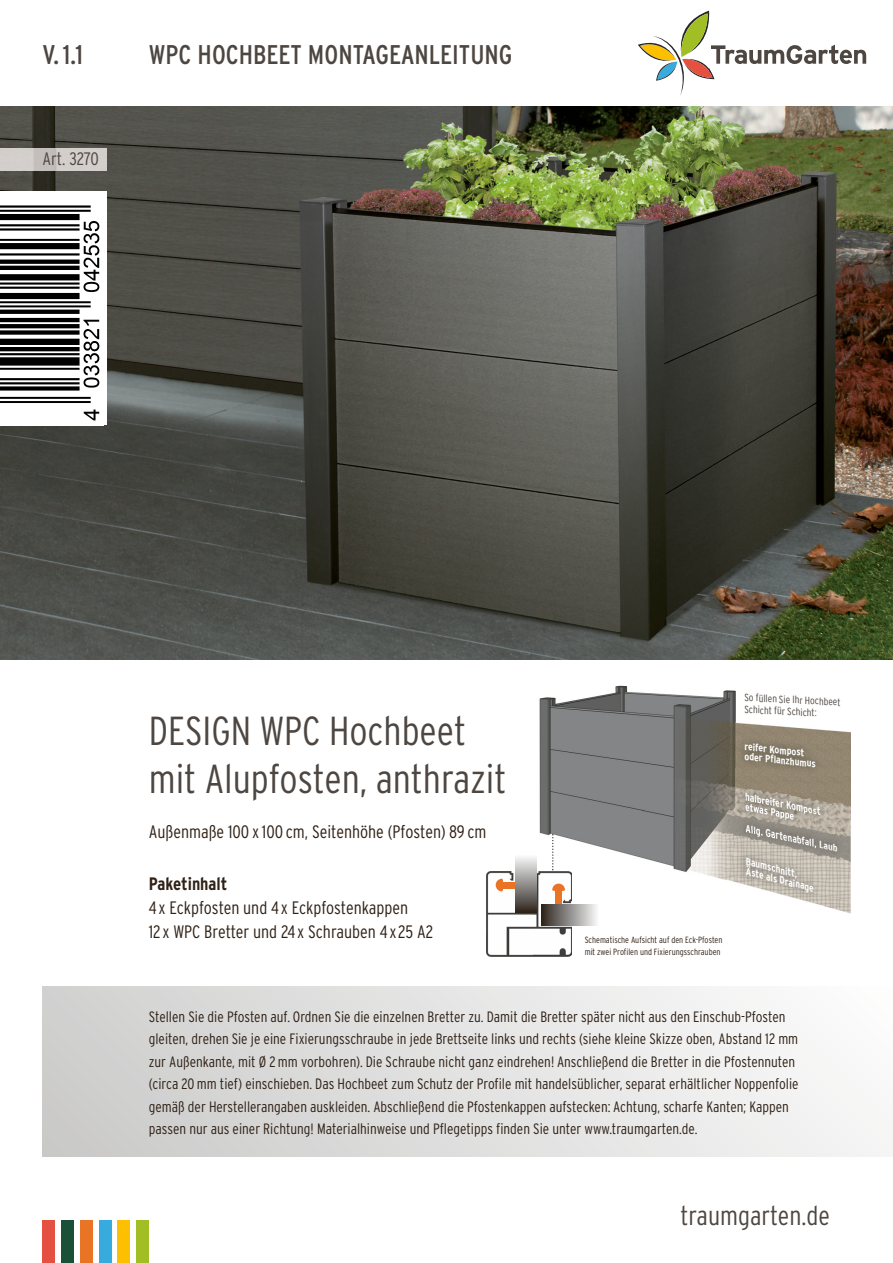
<style>
.page{position:relative;width:893px;height:1263px;background:#fff}
.page>*{position:absolute;margin:0;border:0;box-sizing:border-box;transform-origin:0 0}
.t1{font:300 condensed 40.5px/48px "Interstate";color:#4d4641}
.t2{font:condensed 27px "Interstate";color:#4d4641}
.t3{font:300 condensed 27px "Interstate";color:#4d4641}
.t4{font:300 condensed 18px/24px "Interstate";color:#2f2116}
.t5{font:700 condensed 18px "Interstate";color:#2f2116}
.t6{font:300 condensed 18px "Interstate";letter-spacing:-.015em;color:#4d4641}
.t7{font:300 condensed 15px/22.5px "Interstate";color:#2f2116}
.t8{font:italic 700 condensed 10.5px/9.8px "Interstate";color:#fff}
.t9{font:300 condensed 10.5px/12px "Interstate";color:#4d4641}
.t10{font:700 condensed 10.5px/9.8px "Interstate";color:#fff}
.t11{font:300 condensed 9px/12px "Interstate";color:#2f2116}
</style>
<div class="page">
<img style="left:538px;top:685px;width:312px;height:193px">
<img style="left:0;top:106px;width:893px;height:553px">
<svg style="left:638px;top:11px;width:228px;height:84px"></svg>
<div style="left:43px;top:1220px;width:12px;height:43px;background:#e45140"></div>
<div style="left:61px;top:1220px;width:13px;height:43px;background:#1a4f38"></div>
<div style="left:80px;top:1220px;width:13px;height:43px;background:#ea7425"></div>
<div style="left:99px;top:1220px;width:12px;height:43px;background:#38abde"></div>
<div style="left:117px;top:1220px;width:13px;height:43px;background:#fdc000"></div>
<div style="left:136px;top:1220px;width:13px;height:43px;background:#a1bf25"></div>
<img style="left:0;top:149px;width:106px;height:21px">
<div style="left:43px;top:986px;width:850px;height:171px;background:linear-gradient(to right,#cdcccc,#f9f9f9)"></div>
<div style="left:0;top:191px;width:106px;height:234px;background:#fff"></div>
<img style="left:9px;top:205px;width:91px;height:216px">
<img style="left:0;top:205px;width:9px;height:198px">
<img style="left:487px;top:872px;width:85px;height:85px">
<img style="left:726px;top:722px;width:116px;height:65px">
<img style="left:721px;top:787px;width:127px;height:53px">
<img style="left:731px;top:768px;width:105px;height:28px">
<img style="left:850px;top:820px;width:1px;height:34px">
<img style="left:842px;top:818px;width:8px;height:23px">
<img style="left:722px;top:840px;width:7px;height:35px">
<img style="left:729px;top:796px;width:113px;height:45px">
<img style="left:746px;top:797px;width:71px;height:17px">
<img style="left:745px;top:804px;width:49px;height:16px">
<img style="left:850px;top:902px;width:1px;height:12px">
<img style="left:719px;top:875px;width:131px;height:38px">
<img style="left:850px;top:854px;width:1px;height:48px">
<img style="left:727px;top:841px;width:123px;height:60px">
<img style="left:736px;top:827px;width:100px;height:33px">
<img style="left:746px;top:828px;width:65px;height:18px">
<div style="left:502px;top:882px;width:25px;height:6px;background:#ea7425"></div>
<svg style="left:496px;top:879px;width:8px;height:12px"></svg>
<div style="left:555px;top:890px;width:7px;height:31px;background:#ea7425"></div>
<svg style="left:552px;top:883px;width:13px;height:9px"></svg>
<div style="left:515px;top:854px;width:22px;height:58px;background:linear-gradient(to bottom,#fcffff,#342c25)"></div>
<div style="left:541px;top:904px;width:57px;height:22px;background:linear-gradient(to right,#2d241d,#f6f8f9)"></div>
<svg style="left:552px;top:834px;width:2px;height:36px"></svg>
<h2 class="t2" style="left:43px;top:44px;width:42px">V. 1.1</h2>
<h2 class="t2" style="left:149px;top:44px;width:365px">WPC HOCHBEET MONTAGEANLEITUNG</h2>
<p class="t6" style="left:43px;top:152px;width:58px">Art. 3270</p>
<h1 class="t1" style="left:149px;top:710px;width:359px">DESIGN WPC Hochbeet mit Alupfosten, anthrazit</h1>
<p class="t4" style="left:149px;top:821px;width:339px">Außenmaße 100 x 100 cm, Seitenhöhe (Pfosten) 89 cm</p>
<p class="t5" style="left:149px;top:877px;width:80px">Paketinhalt</p>
<p class="t4" style="left:149px;top:897px;width:286px">4x Eckpfosten und 4x Eckpfostenkappen<br>12x WPC Bretter und 24x Schrauben 4x25 A2</p>
<p class="t11" style="left:585px;top:934px;width:139px">Schematische Aufsicht auf den Eck-Pfosten mit zwei Profilen und Fixierungsschrauben</p>
<p class="t9" style="left:745px;top:692px;width:98px;rotate:3deg">So füllen Sie Ihr Hochbeet<br>Schicht für Schicht:</p>
<p class="t10" style="left:745px;top:742px;width:74px;rotate:6deg">reifer Kompost oder Pflanzhumus</p>
<p class="t8" style="left:746px;top:793px;width:79px;rotate:11deg">halbreifer Kompost</p>
<p class="t8" style="left:747px;top:824px;width:96px;rotate:12deg">Allg. Gartenabfall, Laub</p>
<p class="t8" style="left:748px;top:857px;width:74px;rotate:14deg">Baumschnitt,<br>Äste als Drainage</p>
<p class="t7" style="left:149px;top:1007px;width:651px">Stellen Sie die Pfosten auf. Ordnen Sie die einzelnen Bretter zu. Damit die Bretter später nicht aus den Einschub-Pfosten gleiten, drehen Sie je eine Fixierungsschraube in jede Brettseite links und rechts (siehe kleine Skizze oben, Abstand 12 mm zur Außenkante, mit Ø 2 mm vorbohren). Die Schraube nicht ganz eindrehen! Anschließend die Bretter in die Pfostennuten (circa 20 mm tief) einschieben. Das Hochbeet zum Schutz der Profile mit handelsüblicher, separat erhältlicher Noppenfolie gemäß der Herstellerangaben auskleiden. Abschließend die Pfostenkappen aufstecken: Achtung, scharfe Kanten; Kappen passen nur aus einer Richtung! Materialhinweise und Pflegetipps finden Sie unter www.traumgarten.de.</p>
<h2 class="t3" style="left:680px;top:1205px;width:151px">traumgarten.de</h2>
</div>
